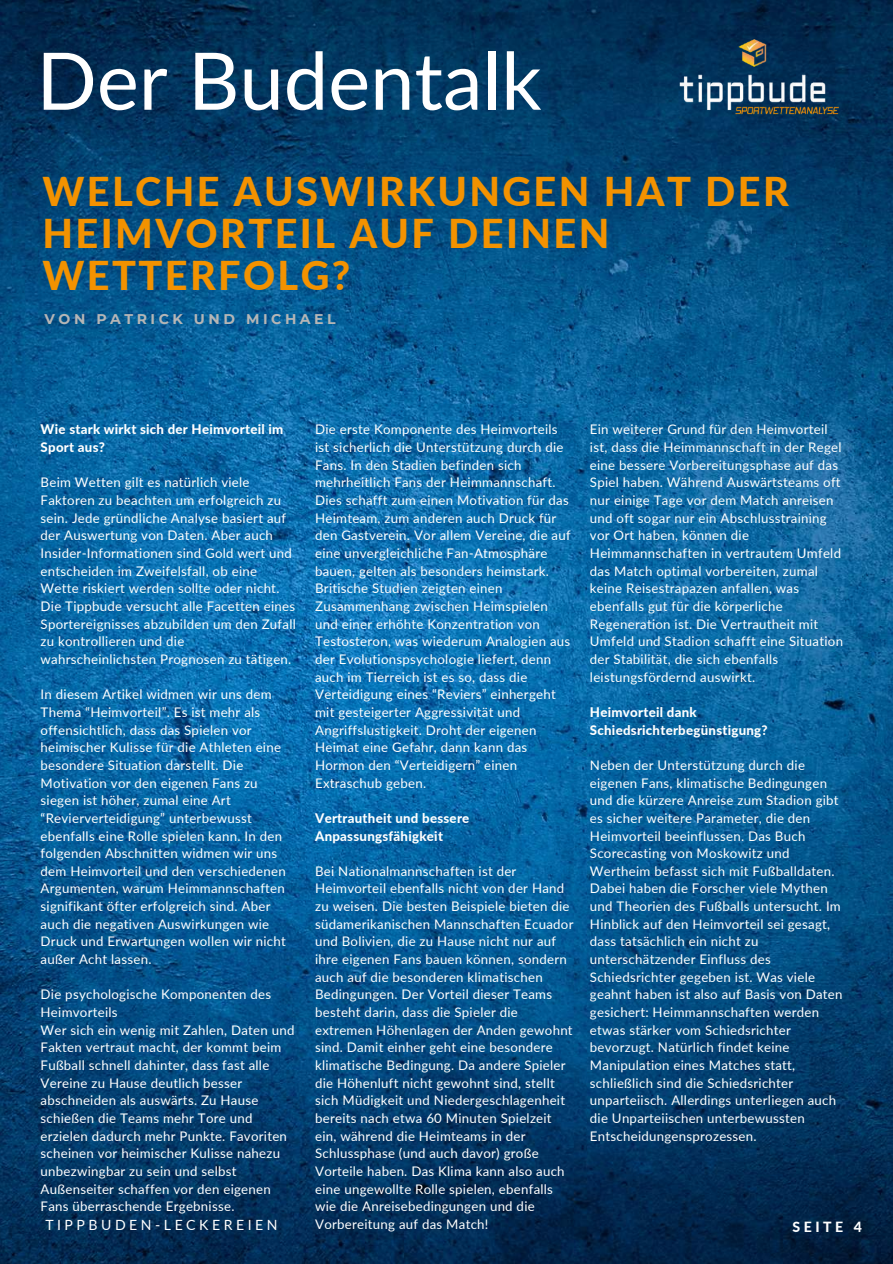
<style>
.page{position:relative;width:893px;height:1264px;background:#fff}
.page>*{position:absolute;margin:0;border:0;box-sizing:border-box;transform-origin:0 0}
.t1{font:79.35px "Lato";color:#fff}
.t2{font:800 39.75px/41.7px "Lato";letter-spacing:.06em;color:#f39200}
.t3{font:14.1px "Lato";letter-spacing:.25em;color:#fff}
.t4{font:700 14.1px "Montserrat";letter-spacing:.25em;color:#b6b6b6}
.t5{font:800 14.1px "Lato";letter-spacing:.25em;color:#fff}
.t6{font:13.2px/17.7px "Lato";letter-spacing:.02em;color:#fff}
.t7{font:800 13.2px/17.7px "Lato";letter-spacing:.02em;color:#fff}
</style>
<div class="page">
<img style="left:0;top:0;width:892px;height:1263px">
<img style="left:678px;top:40px;width:197px;height:84px">
<h1 class="t1" style="left:36px;top:31px;width:506px">Der Budentalk</h1>
<h2 class="t2" style="left:42px;top:170px;width:747px">WELCHE AUSWIRKUNGEN HAT DER<br>HEIMVORTEIL AUF DEINEN<br>WETTERFOLG?</h2>
<p class="t4" style="left:45px;top:310px;width:292px">VON PATRICK UND MICHAEL</p>
<p class="t7" style="left:41px;top:420px;width:244px">Wie stark wirkt sich der Heimvorteil im<br>Sport aus?</p>
<p class="t6" style="left:41px;top:473px;width:257px">Beim Wetten gilt es natürlich viele Faktoren zu beachten um erfolgreich zu sein. Jede gründliche Analyse basiert auf der Auswertung von Daten. Aber auch Insider-Informationen sind Gold wert und entscheiden im Zweifelsfall, ob eine Wette riskiert werden sollte oder nicht.<br>Die Tippbude versucht alle Facetten eines Sportereignisses abzubilden um den Zufall zu kontrollieren und die wahrscheinlichsten Prognosen zu tätigen.</p>
<p class="t6" style="left:41px;top:685px;width:247px">In diesem Artikel widmen wir uns dem Thema “Heimvorteil”. Es ist mehr als offensichtlich, dass das Spielen vor heimischer Kulisse für die Athleten eine besondere Situation darstellt. Die Motivation vor den eigenen Fans zu siegen ist höher, zumal eine Art “Revierverteidigung” unterbewusst ebenfalls eine Rolle spielen kann. In den folgenden Abschnitten widmen wir uns dem Heimvorteil und den verschiedenen Argumenten, warum Heimmannschaften signifikant öfter erfolgreich sind. Aber auch die negativen Auswirkungen wie Druck und Erwartungen wollen wir nicht außer Acht lassen.</p>
<p class="t6" style="left:41px;top:985px;width:255px">Die psychologische Komponenten des Heimvorteils<br>Wer sich ein wenig mit Zahlen, Daten und Fakten vertraut macht, der kommt beim Fußball schnell dahinter, dass fast alle Vereine zu Hause deutlich besser abschneiden als auswärts. Zu Hause schießen die Teams mehr Tore und erzielen dadurch mehr Punkte. Favoriten scheinen vor heimischer Kulisse nahezu unbezwingbar zu sein und selbst Außenseiter schaffen vor den eigenen Fans überraschende Ergebnisse.</p>
<p class="t6" style="left:315px;top:420px;width:257px">Die erste Komponente des Heimvorteils ist sicherlich die Unterstützung durch die Fans. In den Stadien befinden sich mehrheitlich Fans der Heimmannschaft.<br>Dies schafft zum einen Motivation für das Heimteam, zum anderen auch Druck für den Gastverein. Vor allem Vereine, die auf eine unvergleichliche Fan-Atmosphäre bauen, gelten als besonders heimstark.<br>Britische Studien zeigten einen Zusammenhang zwischen Heimspielen und einer erhöhte Konzentration von Testosteron, was wiederum Analogien aus der Evolutionspsychologie liefert, denn auch im Tierreich ist es so, dass die Verteidigung eines “Reviers” einhergeht mit gesteigerter Aggressivität und Angriffslustigkeit. Droht der eigenen Heimat eine Gefahr, dann kann das Hormon den “Verteidigern” einen Extraschub geben.</p>
<p class="t7" style="left:315px;top:808px;width:156px">Vertrautheit und bessere<br>Anpassungsfähigkeit</p>
<p class="t6" style="left:315px;top:861px;width:260px">Bei Nationalmannschaften ist der Heimvorteil ebenfalls nicht von der Hand zu weisen. Die besten Beispiele bieten die südamerikanischen Mannschaften Ecuador und Bolivien, die zu Hause nicht nur auf ihre eigenen Fans bauen können, sondern auch auf die besonderen klimatischen Bedingungen. Der Vorteil dieser Teams besteht darin, dass die Spieler die extremen Höhenlagen der Anden gewohnt sind. Damit einher geht eine besondere klimatische Bedingung. Da andere Spieler die Höhenluft nicht gewohnt sind, stellt sich Müdigkeit und Niedergeschlagenheit bereits nach etwa 60 Minuten Spielzeit ein, während die Heimteams in der Schlussphase (und auch davor) große Vorteile haben. Das Klima kann also auch eine ungewollte Rolle spielen, ebenfalls wie die Anreisebedingungen und die Vorbereitung auf das Match!</p>
<p class="t6" style="left:590px;top:420px;width:254px">Ein weiterer Grund für den Heimvorteil ist, dass die Heimmannschaft in der Regel eine bessere Vorbereitungsphase auf das Spiel haben. Während Auswärtsteams oft nur einige Tage vor dem Match anreisen und oft sogar nur ein Abschlusstraining vor Ort haben, können die Heimmannschaften in vertrautem Umfeld das Match optimal vorbereiten, zumal keine Reisestrapazen anfallen, was ebenfalls gut für die körperliche Regeneration ist. Die Vertrautheit mit Umfeld und Stadion schafft eine Situation der Stabilität, die sich ebenfalls leistungsfördernd auswirkt.</p>
<p class="t7" style="left:590px;top:703px;width:179px">Heimvorteil dank<br>Schiedsrichterbegünstigung?</p>
<p class="t6" style="left:590px;top:756px;width:254px">Neben der Unterstützung durch die eigenen Fans, klimatische Bedingungen und die kürzere Anreise zum Stadion gibt es sicher weitere Parameter, die den Heimvorteil beeinflussen. Das Buch Scorecasting von Moskowitz und Wertheim befasst sich mit Fußballdaten.<br>Dabei haben die Forscher viele Mythen und Theorien des Fußballs untersucht. Im Hinblick auf den Heimvorteil sei gesagt, dass tatsächlich ein nicht zu unterschätzender Einfluss des Schiedsrichter gegeben ist. Was viele geahnt haben ist also auf Basis von Daten gesichert: Heimmannschaften werden etwas stärker vom Schiedsrichter bevorzugt. Natürlich findet keine Manipulation eines Matches statt, schließlich sind die Schiedsrichter unparteiisch. Allerdings unterliegen auch die Unparteiischen unterbewussten Entscheidungensprozessen.</p>
<p class="t3" style="left:45px;top:1215px;width:234px">TIPPBUDEN-LECKEREIEN</p>
<p class="t5" style="left:792px;top:1217px;width:71px">SEITE 4</p>
</div>
